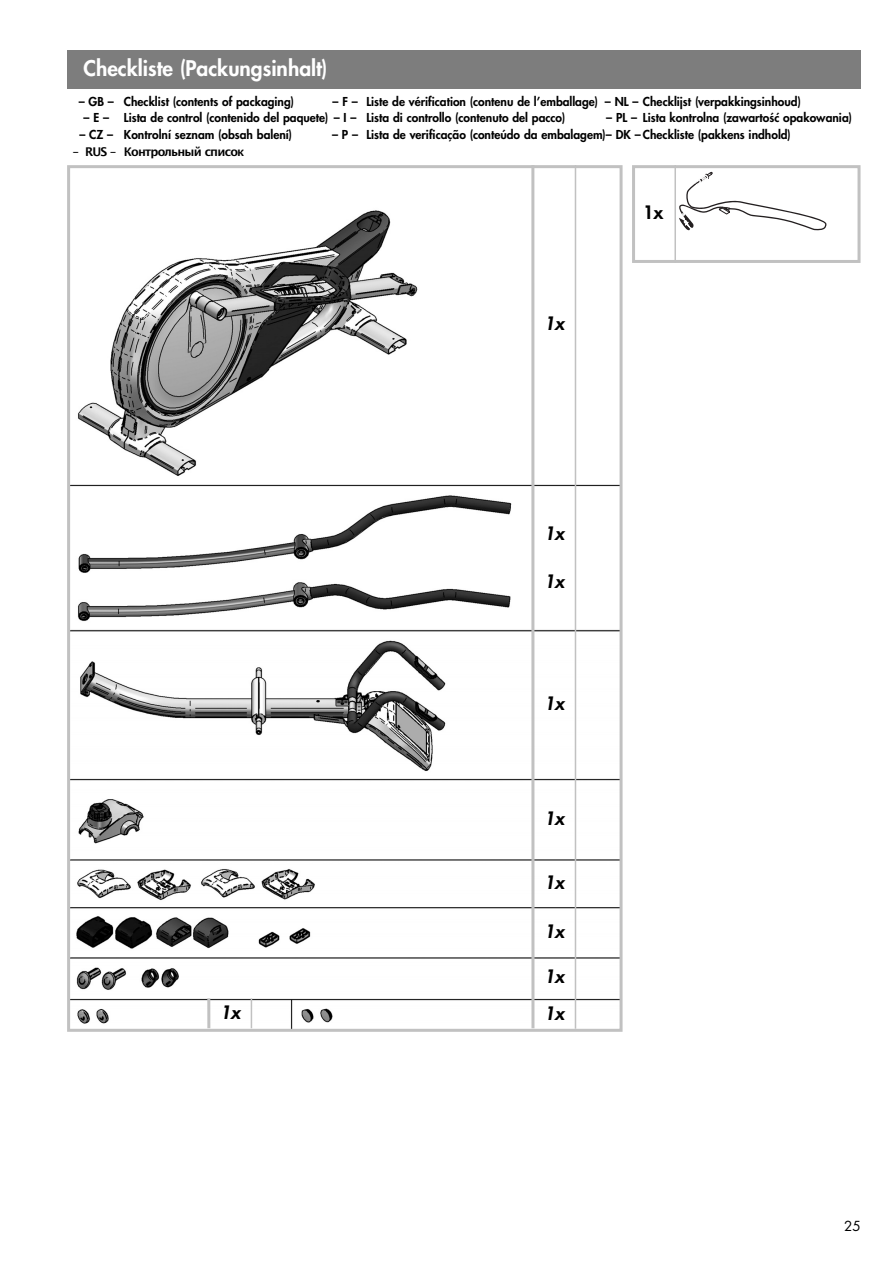
<style>
.page{position:relative;width:893px;height:1263px;background:#fff}
.page>*{position:absolute;margin:0;border:0;box-sizing:border-box;transform-origin:0 0}
.t1{font:800 21px "Futura CE";color:#fff}
.t2{font:italic 800 18px "Futura";color:#000}
.t3{font:800 18px "Futura CE";color:#000}
.t4{font:13.5px "Futura CE";color:#000}
.t5{font:800 12px "Futura CE";color:#000}
.t6{font:700 12px "Lucida Grande";letter-spacing:-.065em;color:#000}
</style>
<div class="page">
<img style="left:71px;top:203px;width:547px;height:825px">
<div style="left:67px;top:165px;width:555px;height:867px;border:3px solid #c1c1c1"></div>
<hr style="left:531px;top:165px;width:3px;height:863px;background:#c1c1c1">
<hr style="left:574px;top:165px;width:2px;height:864px;background:#c1c1c1">
<hr style="left:207px;top:998px;width:3px;height:30px;background:#c1c1c1">
<hr style="left:251px;top:998px;width:1px;height:30px;background:#c1c1c1">
<hr style="left:674px;top:165px;width:2px;height:98px;background:#c1c1c1">
<svg style="left:679px;top:172px;width:147px;height:58px"></svg>
<div style="left:632px;top:165px;width:228px;height:98px;border:3px solid #c1c1c1"></div>
<div style="left:67px;top:50px;width:793px;height:39px;background:#7d7d7d"></div>
<h1 class="t1" style="left:83px;top:58px;width:246px">Checkliste (Packungsinhalt)</h1>
<p class="t5" style="left:79px;top:95px;width:217px">– GB – Checklist (contents of packaging)</p>
<p class="t5" style="left:332px;top:95px;width:470px">– F – Liste de vérification (contenu de l’emballage) – NL – Checklijst (verpakkingsinhoud)</p>
<p class="t5" style="left:83px;top:112px;width:483px">– E – Lista de control (contenido del paquete) – I – Lista di controllo (contenuto del pacco)</p>
<p class="t5" style="left:606px;top:112px;width:247px">– PL – Lista kontrolna (zawartość opakowania)</p>
<p class="t5" style="left:79px;top:128px;width:214px">– CZ – Kontrolní seznam (obsah balení)</p>
<p class="t5" style="left:332px;top:128px;width:460px">– P – Lista de verificação (conteúdo da embalagem)– DK – Checkliste (pakkens indhold)</p>
<p class="t6" style="left:73px;top:145px;width:173px">– RUS – Контрольный список</p>
<h2 class="t2" style="left:544px;top:315px;width:25px">1x</h2>
<h2 class="t2" style="left:544px;top:524px;width:25px">1x</h2>
<h2 class="t2" style="left:544px;top:572px;width:25px">1x</h2>
<h2 class="t2" style="left:544px;top:695px;width:25px">1x</h2>
<h2 class="t2" style="left:544px;top:810px;width:25px">1x</h2>
<h2 class="t2" style="left:544px;top:873px;width:25px">1x</h2>
<h2 class="t2" style="left:544px;top:923px;width:25px">1x</h2>
<h2 class="t2" style="left:544px;top:968px;width:25px">1x</h2>
<h2 class="t2" style="left:220px;top:1003px;width:25px">1x</h2>
<h2 class="t2" style="left:544px;top:1004px;width:25px">1x</h2>
<h2 class="t3" style="left:643px;top:204px;width:22px">1x</h2>
<p class="t4" style="left:844px;top:1220px;width:18px">25</p>
</div>
